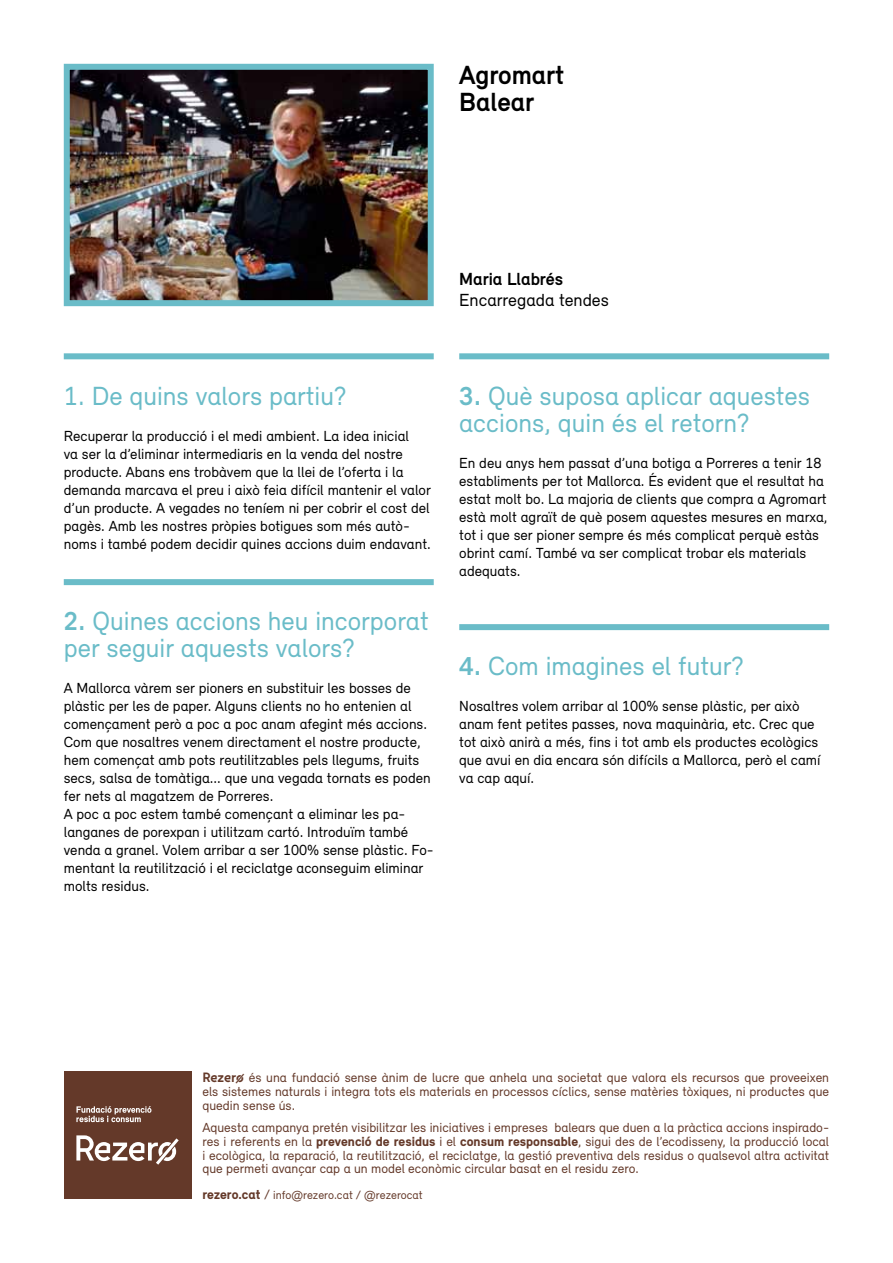
<style>
.page{position:relative;width:893px;height:1263px;background:#fff}
.page>*{position:absolute;margin:0;border:0;box-sizing:border-box;transform-origin:0 0}
.t1{font:27px/27px "Relevant";color:#6abcc8}
.t2{font:700 27px/27px "Relevant";color:#000}
.t3{font:18px "Relevant";color:#000}
.t4{font:700 18px "Relevant";color:#000}
.t5{font:15px/18px "Relevant";color:#000}
.t6{font:13.5px/13.6px "Relevant";color:#643929;text-align:justify}
.t7{font:12px "Relevant";color:#643929}
.s1{font-weight:700}
.s2{font-family:"Rezero";font-weight:700}
.s3{font-weight:900}
.s4{font-weight:900;font-size:13.5px}
.s5{font-size:13.5px}
</style>
<div class="page">
<img style="left:71px;top:71px;width:356px;height:228px">
<div style="left:64px;top:64px;width:370px;height:242px;border:6px solid #6abcc8"></div>
<div style="left:64px;top:579px;width:370px;height:6px;background:#6abcc8"></div>
<div style="left:459px;top:624px;width:370px;height:6px;background:#6abcc8"></div>
<div style="left:64px;top:353px;width:370px;height:6px;background:#6abcc8"></div>
<div style="left:459px;top:353px;width:370px;height:6px;background:#6abcc8"></div>
<div style="left:64px;top:1071px;width:127px;height:128px;background:#643929"></div>
<svg style="left:76px;top:1135px;width:103px;height:30px"></svg>
<svg style="left:76px;top:1106px;width:75px;height:16px"></svg>
<h1 class="t2" style="left:459px;top:61px;width:107px">Agromart<br>Balear</h1>
<p class="t4" style="left:459px;top:267px;width:105px">Maria Llabrés</p>
<p class="t3" style="left:459px;top:289px;width:151px">Encarregada tendes</p>
<h1 class="t1" style="left:64px;top:383px;width:284px">1. De quins valors partiu?</h1>
<p class="t5" style="left:64px;top:427px;width:369px">Recuperar la producció i el medi ambient. La idea inicial<br>va ser la d’eliminar intermediaris en la venda del nostre producte. Abans ens trobàvem que la llei de l’oferta i la demanda marcava el preu i això feia difícil mantenir el valor d’un producte. A vegades no teníem ni per cobrir el cost del pagès. Amb les nostres pròpies botigues som més autò&shy;noms i també podem decidir quines accions duim endavant.</p>
<h1 class="t1" style="left:64px;top:608px;width:366px"><span class="s1">2.</span> Quines accions heu incorporat per seguir aquests valors?</h1>
<p class="t5" style="left:64px;top:679px;width:371px">A Mallorca vàrem ser pioners en substituir les bosses de plàstic per les de paper. Alguns clients no ho entenien al començament però a poc a poc anam afegint més accions.<br>Com que nosaltres venem directament el nostre producte, hem començat amb pots reutilitzables pels llegums, fruits secs, salsa de tomàtiga... que una vegada tornats es poden fer nets al magatzem de Porreres.<br>A poc a poc estem també començant a eliminar les pa&shy;langanes de porexpan i utilitzam cartó. Introduïm també venda a granel. Volem arribar a ser 100% sense plàstic. Fo&shy;mentant la reutilització i el reciclatge aconseguim eliminar molts residus.</p>
<h1 class="t1" style="left:459px;top:383px;width:352px"><span class="s1">3.</span> Què suposa aplicar aquestes accions, quin és el retorn?</h1>
<p class="t5" style="left:459px;top:454px;width:370px">En deu anys hem passat d’una botiga a Porreres a tenir 18 establiments per tot Mallorca. És evident que el resultat ha estat molt bo. La majoria de clients que compra a Agromart està molt agraït de què posem aquestes mesures en marxa, tot i que ser pioner sempre és més complicat perquè estàs obrint camí. També va ser complicat trobar els materials adequats.</p>
<h1 class="t1" style="left:459px;top:653px;width:286px"><span class="s1">4.</span> Com imagines el futur?</h1>
<p class="t5" style="left:459px;top:697px;width:363px">Nosaltres volem arribar al 100% sense plàstic, per això anam fent petites passes, nova maquinària, etc. Crec que tot això anirà a més, fins i tot amb els productes ecològics que avui en dia encara són difícils a Mallorca, però el camí va cap aquí.</p>
<p class="t6" style="left:202px;top:1071px;width:628px"><span class="s2">Rezero</span> és una fundació sense ànim de lucre que anhela una societat que valora els recursos que proveeixen els sistemes naturals i integra tots els materials en processos cíclics, sense matèries tòxiques, ni productes que quedin sense ús.</p>
<p class="t6" style="left:202px;top:1121px;width:628px">Aquesta campanya pretén visibilitzar les iniciatives i empreses balears que duen a la pràctica accions inspirado&shy;res i referents en la <span class="s3">prevenció de residus</span> i el <span class="s3">consum responsable</span>, sigui des de l’ecodisseny, la producció local i ecològica, la reparació, la reutilització, el reciclatge, la gestió preventiva dels residus o qualsevol altra activitat que permeti avançar cap a un model econòmic circular basat en el residu zero.</p>
<p class="t7" style="left:202px;top:1188px;width:222px"><span class="s4">rezero.cat</span> <span class="s5">/</span> info@rezero.cat / @rezerocat</p>
</div>
